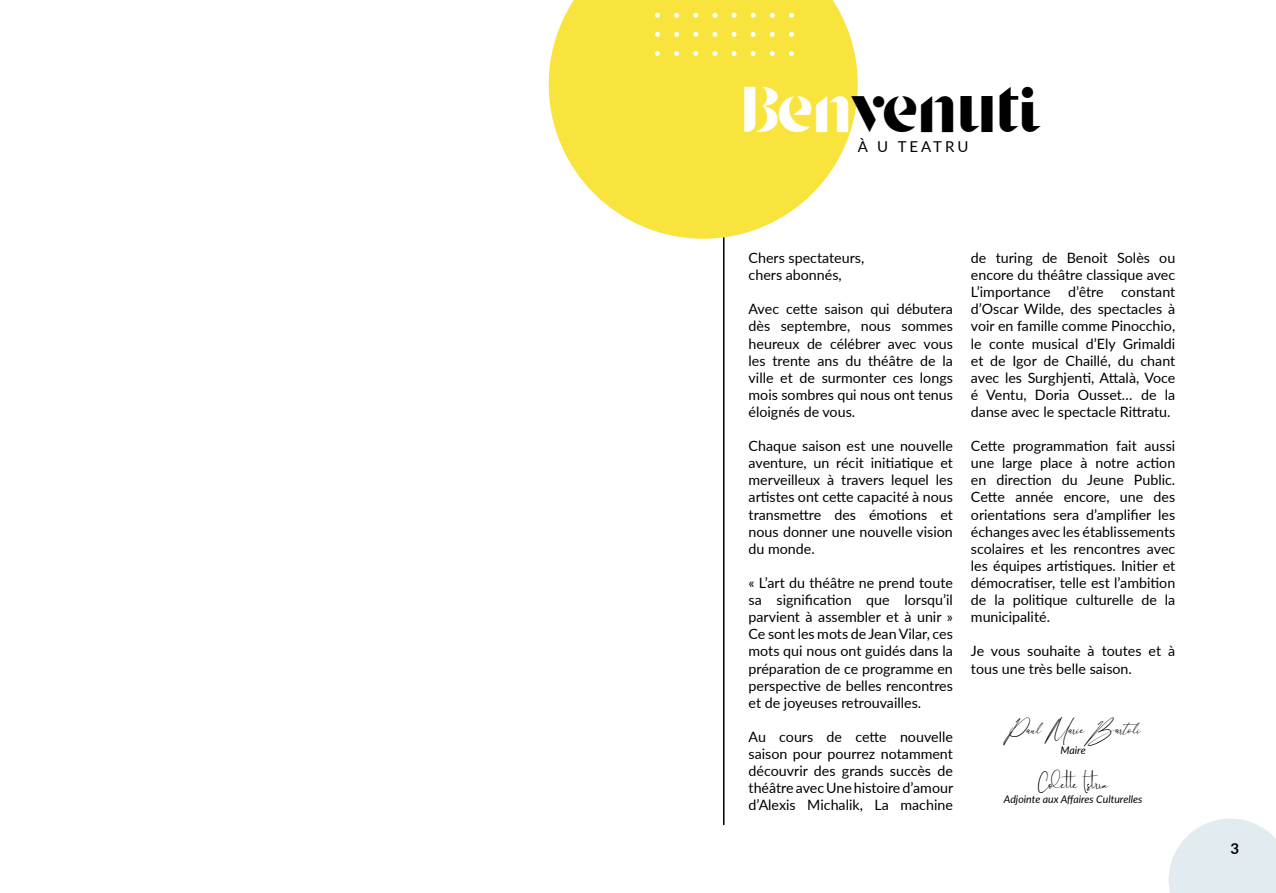
<style>
.page{position:relative;width:1276px;height:893px;background:#fff}
.page>*{position:absolute;margin:0;border:0;box-sizing:border-box;transform-origin:0 0}
.t1{font:36px "Stanley";color:#000}
.t2{font:16.5px "Brilliant Signature 1";color:#000}
.t3{font:15px "Lato";letter-spacing:.2em;color:#000}
.t4{font:700 15px "Lato";color:#000}
.t5{font:14.25px/17.1px "Lato";color:#000;text-align:justify}
.t6{font:12px "Anthoni Signature";color:#000}
.t7{font:italic 10.5px "Lato";color:#000}
.s1{color:#fff}
</style>
<div class="page">
<svg style="left:1168px;top:819px;width:108px;height:74px;background:#e6edf2"></svg>
<hr style="left:723px;top:168px;width:1px;height:657px;background:#000">
<svg style="left:549px;top:0;width:308px;height:239px;fill:#f9e43e"></svg>
<svg style="left:655px;top:13px;width:5px;height:5px"></svg>
<svg style="left:674px;top:13px;width:5px;height:5px"></svg>
<svg style="left:693px;top:13px;width:5px;height:5px"></svg>
<svg style="left:712px;top:13px;width:5px;height:5px"></svg>
<svg style="left:731px;top:13px;width:5px;height:5px"></svg>
<svg style="left:751px;top:13px;width:4px;height:5px"></svg>
<svg style="left:770px;top:13px;width:5px;height:5px"></svg>
<svg style="left:789px;top:13px;width:5px;height:5px"></svg>
<svg style="left:655px;top:32px;width:5px;height:5px"></svg>
<svg style="left:674px;top:32px;width:5px;height:5px"></svg>
<svg style="left:693px;top:32px;width:5px;height:5px"></svg>
<svg style="left:712px;top:32px;width:5px;height:5px"></svg>
<svg style="left:731px;top:32px;width:5px;height:5px"></svg>
<svg style="left:751px;top:32px;width:4px;height:5px"></svg>
<svg style="left:770px;top:32px;width:5px;height:5px"></svg>
<svg style="left:789px;top:32px;width:5px;height:5px"></svg>
<svg style="left:655px;top:51px;width:5px;height:5px"></svg>
<svg style="left:674px;top:51px;width:5px;height:5px"></svg>
<svg style="left:693px;top:51px;width:5px;height:5px"></svg>
<svg style="left:712px;top:51px;width:5px;height:5px"></svg>
<svg style="left:731px;top:51px;width:5px;height:5px"></svg>
<svg style="left:751px;top:51px;width:4px;height:5px"></svg>
<svg style="left:770px;top:51px;width:5px;height:5px"></svg>
<svg style="left:789px;top:51px;width:5px;height:5px"></svg>
<p class="t1" style="left:740px;top:98px;width:301px"><span class="s1">Ben</span>venuti</p>
<p class="t3" style="left:857px;top:136px;width:112px">À U TEATRU</p>
<p class="t5" style="left:748px;top:249px;width:117px">Chers spectateurs,</p>
<p class="t5" style="left:748px;top:266px;width:95px">chers abonnés,</p>
<p class="t5" style="left:748px;top:300px;width:206px">Avec cette saison qui débutera dès septembre, nous sommes heureux de célébrer avec vous les trente ans du théâtre de la ville et de surmonter ces longs mois sombres qui nous ont tenus éloignés de vous.</p>
<p class="t5" style="left:748px;top:437px;width:206px">Chaque saison est une nouvelle aventure, un récit initiatique et merveilleux à travers lequel les artistes ont cette capacité à nous transmettre des émotions et nous donner une nouvelle vision du monde.</p>
<p class="t5" style="left:748px;top:574px;width:206px">« L’art du théâtre ne prend toute sa signification que lorsqu’il parvient à assembler et à unir » Ce sont les mots de Jean Vilar, ces mots qui nous ont guidés dans la préparation de ce programme en perspective de belles rencontres et de joyeuses retrouvailles.</p>
<p class="t5" style="left:748px;top:728px;width:206px">Au cours de cette nouvelle saison pour pourrez notamment découvrir des grands succès de théâtre avec Une histoire d’amour d’Alexis Michalik, La machine</p>
<p class="t5" style="left:971px;top:249px;width:206px">de turing de Benoit Solès ou encore du théâtre classique avec L’importance d’être constant d’Oscar Wilde, des spectacles à voir en famille comme Pinocchio, le conte musical d’Ely Grimaldi et de Igor de Chaillé, du chant avec les Surghjenti, Attalà, Voce é Ventu, Doria Ousset… de la danse avec le spectacle Rittratu.</p>
<p class="t5" style="left:971px;top:437px;width:206px">Cette programmation fait aussi une large place à notre action en direction du Jeune Public.<br>Cette année encore, une des orientations sera d’amplifier les échanges avec les établissements scolaires et les rencontres avec les équipes artistiques. Initier et démocratiser, telle est l’ambition de la politique culturelle de la municipalité.</p>
<p class="t5" style="left:971px;top:642px;width:206px">Je vous souhaite à toutes et à tous une très belle saison.</p>
<p class="t6" style="left:1005px;top:720px;width:137px">Paul Marie Bartoli</p>
<p class="t7" style="left:1060px;top:742px;width:27px">Maire</p>
<p class="t2" style="left:1038px;top:775px;width:72px">Colette Istria</p>
<p class="t7" style="left:1004px;top:792px;width:140px">Adjointe aux Affaires Culturelles</p>
<p class="t4" style="left:1230px;top:837px;width:10px">3</p>
</div>
